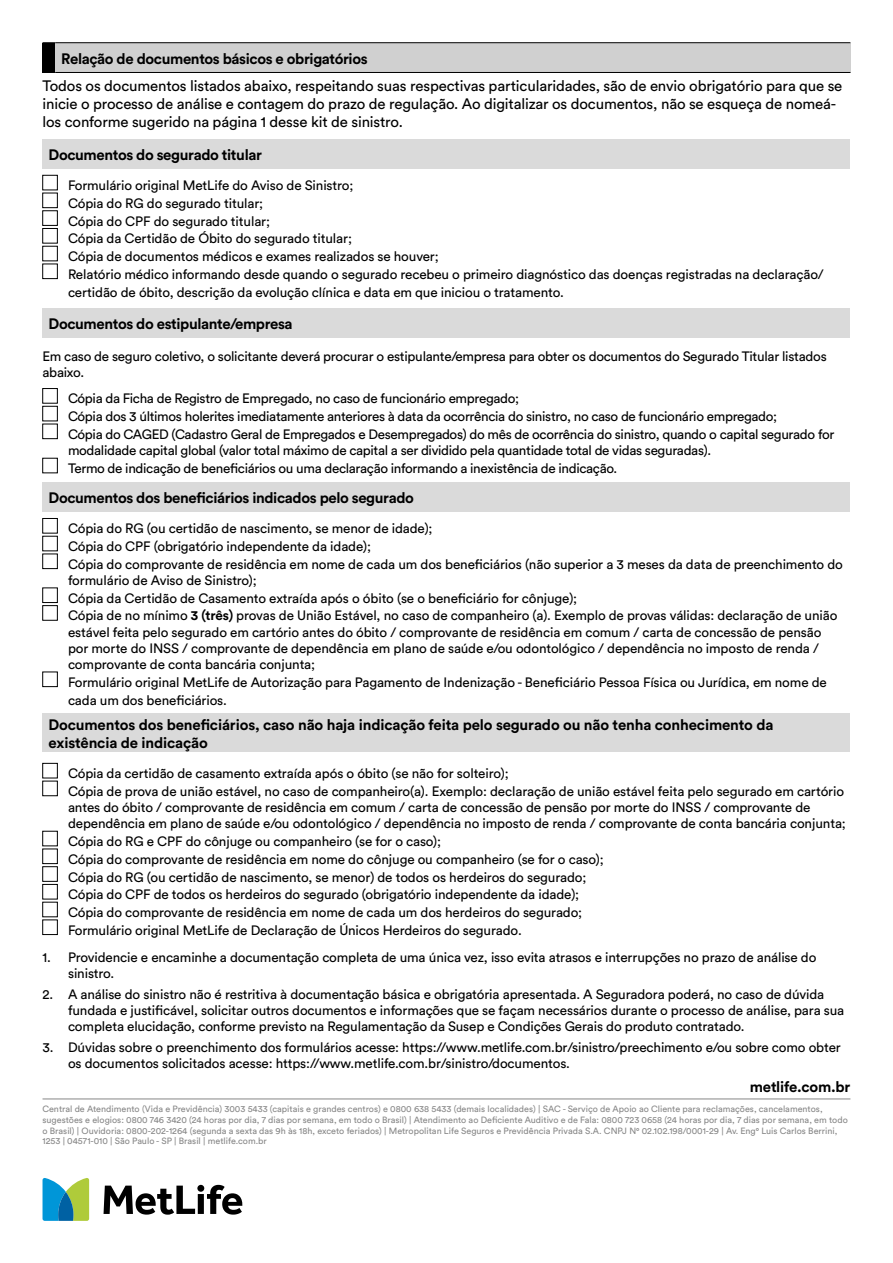
<style>
.page{position:relative;width:893px;height:1263px;background:#fff}
.page>*{position:absolute;margin:0;border:0;box-sizing:border-box;transform-origin:0 0}
.t1{font:700 15px/18px "Circular Pro";letter-spacing:-.025em;color:#000}
.t2{font:15px/18px "Circular Pro";letter-spacing:-.01em;color:#000}
.t3{font:13.5px/17.7px "Circular Pro";letter-spacing:-.01em;color:#000}
.t4{font:9px/10.8px "Circular Pro";color:#878787}
.s1{font-weight:700}
</style>
<div class="page">
<div style="left:43px;top:43px;width:12px;height:29px;background:#000"></div>
<div style="left:55px;top:43px;width:795px;height:29px;background:#d0d0d0"></div>
<svg style="left:43px;top:42px;width:12px;height:1px"></svg>
<hr style="left:55px;top:42px;width:795px;height:1px;background:#000">
<svg style="left:43px;top:72px;width:12px;height:1px"></svg>
<hr style="left:55px;top:72px;width:795px;height:1px;background:#000">
<div style="left:43px;top:139px;width:807px;height:29px;background:#dadada"></div>
<div style="left:43px;top:175px;width:15px;height:15px;border:1px solid #000"></div>
<div style="left:43px;top:193px;width:15px;height:15px;border:1px solid #000"></div>
<div style="left:43px;top:211px;width:15px;height:15px;border:1px solid #000"></div>
<div style="left:43px;top:228px;width:15px;height:15px;border:1px solid #000"></div>
<div style="left:43px;top:246px;width:15px;height:15px;border:1px solid #000"></div>
<div style="left:43px;top:264px;width:15px;height:15px;border:1px solid #000"></div>
<div style="left:43px;top:308px;width:807px;height:30px;background:#dadada"></div>
<div style="left:43px;top:388px;width:15px;height:15px;border:1px solid #000"></div>
<div style="left:43px;top:406px;width:15px;height:15px;border:1px solid #000"></div>
<div style="left:43px;top:424px;width:15px;height:15px;border:1px solid #000"></div>
<div style="left:43px;top:458px;width:15px;height:15px;border:1px solid #000"></div>
<div style="left:43px;top:482px;width:807px;height:30px;background:#dadada"></div>
<div style="left:43px;top:518px;width:15px;height:15px;border:1px solid #000"></div>
<div style="left:43px;top:536px;width:15px;height:15px;border:1px solid #000"></div>
<div style="left:43px;top:554px;width:15px;height:15px;border:1px solid #000"></div>
<div style="left:43px;top:588px;width:15px;height:15px;border:1px solid #000"></div>
<div style="left:43px;top:605px;width:15px;height:15px;border:1px solid #000"></div>
<div style="left:43px;top:672px;width:15px;height:15px;border:1px solid #000"></div>
<div style="left:43px;top:713px;width:807px;height:39px;background:#dadada"></div>
<div style="left:43px;top:763px;width:15px;height:15px;border:1px solid #000"></div>
<div style="left:43px;top:781px;width:15px;height:15px;border:1px solid #000"></div>
<div style="left:43px;top:831px;width:15px;height:15px;border:1px solid #000"></div>
<div style="left:43px;top:849px;width:15px;height:15px;border:1px solid #000"></div>
<div style="left:43px;top:866px;width:15px;height:15px;border:1px solid #000"></div>
<div style="left:43px;top:884px;width:15px;height:15px;border:1px solid #000"></div>
<div style="left:43px;top:902px;width:15px;height:15px;border:1px solid #000"></div>
<div style="left:43px;top:920px;width:15px;height:15px;border:1px solid #000"></div>
<hr style="left:43px;top:1098px;width:807px;height:1px;background:#878787">
<svg style="left:104px;top:1185px;width:138px;height:30px"></svg>
<svg style="left:43px;top:1178px;width:46px;height:43px;background:#5dac9a"></svg>
<p class="t1" style="left:61px;top:49px;width:308px">Relação de documentos básicos e obrigatórios</p>
<p class="t2" style="left:43px;top:76px;width:801px">Todos os documentos listados abaixo, respeitando suas respectivas particularidades, são de envio obrigatório para que se inicie o processo de análise e contagem do prazo de regulação. Ao digitalizar os documentos, não se esqueça de nomeá&shy;los conforme sugerido na página 1 desse kit de sinistro.</p>
<p class="t1" style="left:49px;top:145px;width:215px">Documentos do segurado titular</p>
<p class="t3" style="left:68px;top:176px;width:757px">Formulário original MetLife do Aviso de Sinistro;<br>Cópia do RG do segurado titular;<br>Cópia do CPF do segurado titular;<br>Cópia da Certidão de Óbito do segurado titular;<br>Cópia de documentos médicos e exames realizados se houver;<br>Relatório médico informando desde quando o segurado recebeu o primeiro diagnóstico das doenças registradas na declaração/ certidão de óbito, descrição da evolução clínica e data em que iniciou o tratamento.</p>
<p class="t1" style="left:49px;top:315px;width:246px">Documentos do estipulante/empresa</p>
<p class="t3" style="left:43px;top:347px;width:786px;line-height:16.2px">Em caso de seguro coletivo, o solicitante deverá procurar o estipulante/empresa para obter os documentos do Segurado Titular listados abaixo.</p>
<p class="t3" style="left:68px;top:389px;width:768px">Cópia da Ficha de Registro de Empregado, no caso de funcionário empregado;<br>Cópia dos 3 últimos holerites imediatamente anteriores à data da ocorrência do sinistro, no caso de funcionário empregado;<br>Cópia do CAGED (Cadastro Geral de Empregados e Desempregados) do mês de ocorrência do sinistro, quando o capital segurado for</p>
<p class="t3" style="left:68px;top:441px;width:645px">modalidade capital global (valor total máximo de capital a ser dividido pela quantidade total de vidas seguradas).<br>Termo de indicação de beneficiários ou uma declaração informando a inexistência de indicação.</p>
<p class="t1" style="left:49px;top:488px;width:367px">Documentos dos beneficiários indicados pelo segurado</p>
<p class="t3" style="left:68px;top:519px;width:776px">Cópia do RG (ou certidão de nascimento, se menor de idade);<br>Cópia do CPF (obrigatório independente da idade);<br>Cópia do comprovante de residência em nome de cada um dos beneficiários (não superior a 3 meses da data de preenchimento do</p>
<p class="t3" style="left:68px;top:571px;width:771px">formulário de Aviso de Sinistro);<br>Cópia da Certidão de Casamento extraída após o óbito (se o beneficiário for cônjuge);<br>Cópia de no mínimo <span class="s1">3 (três)</span> provas de União Estável, no caso de companheiro (a). Exemplo de provas válidas: declaração de união</p>
<p class="t3" style="left:68px;top:623px;width:755px;line-height:16.2px">estável feita pelo segurado em cartório antes do óbito / comprovante de residência em comum / carta de concessão de pensão por morte do INSS / comprovante de dependência em plano de saúde e/ou odontológico / dependência no imposto de renda / comprovante de conta bancária conjunta;</p>
<p class="t3" style="left:68px;top:672px;width:760px">Formulário original MetLife de Autorização para Pagamento de Indenização - Beneficiário Pessoa Física ou Jurídica, em nome de cada um dos beneficiários.</p>
<p class="t1" style="left:49px;top:715px;width:726px">Documentos dos beneficiários, caso não haja indicação feita pelo segurado ou não tenha conhecimento da existência de indicação</p>
<p class="t3" style="left:68px;top:764px;width:778px">Cópia da certidão de casamento extraída após o óbito (se não for solteiro);<br>Cópia de prova de união estável, no caso de companheiro(a). Exemplo: declaração de união estável feita pelo segurado em cartório</p>
<p class="t3" style="left:68px;top:799px;width:779px;line-height:16.2px">antes do óbito / comprovante de residência em comum / carta de concessão de pensão por morte do INSS / comprovante de dependência em plano de saúde e/ou odontológico / dependência no imposto de renda / comprovante de conta bancária conjunta;</p>
<p class="t3" style="left:68px;top:832px;width:537px">Cópia do RG e CPF do cônjuge ou companheiro (se for o caso);<br>Cópia do comprovante de residência em nome do cônjuge ou companheiro (se for o caso); Cópia do RG (ou certidão de nascimento, se menor) de todos os herdeiros do segurado; Cópia do CPF de todos os herdeiros do segurado (obrigatório independente da idade); Cópia do comprovante de residência em nome de cada um dos herdeiros do segurado; Formulário original MetLife de Declaração de Únicos Herdeiros do segurado.</p>
<p class="t3" style="left:68px;top:948px;width:750px;line-height:16.2px;text-indent:-26px">1. Providencie e encaminhe a documentação completa de uma única vez, isso evita atrasos e interrupções no prazo de análise do sinistro.</p>
<p class="t3" style="left:68px;top:985px;width:778px;line-height:16.2px;text-indent:-26px">2. A análise do sinistro não é restritiva à documentação básica e obrigatória apresentada. A Seguradora poderá, no caso de dúvida fundada e justificável, solicitar outros documentos e informações que se façam necessários durante o processo de análise, para sua completa elucidação, conforme previsto na Regulamentação da Susep e Condições Gerais do produto contratado.</p>
<p class="t3" style="left:68px;top:1038px;width:774px;line-height:16.2px;text-indent:-26px">3. Dúvidas sobre o preenchimento dos formulários acesse: https://www.metlife.com.br/sinistro/preechimento e/ou sobre como obter os documentos solicitados acesse: https://www.metlife.com.br/sinistro/documentos.</p>
<p class="t4" style="left:43px;top:1103px;width:807px">Central de Atendimento (Vida e Previdência) 3003 5433 (capitais e grandes centros) e 0800 638 5433 (demais localidades) | SAC - Serviço de Apoio ao Cliente para reclamações, cancelamentos, sugestões e elogios: 0800 746 3420 (24 horas por dia, 7 dias por semana, em todo o Brasil) | Atendimento ao Deficiente Auditivo e de Fala: 0800 723 0658 (24 horas por dia, 7 dias por semana, em todo o Brasil) | Ouvidoria: 0800-202-1264 (segunda a sexta das 9h às 18h, exceto feriados) | Metropolitan Life Seguros e Previdência Privada S.A. CNPJ N° 02.102.198/0001-29 | Av. Eng° Luis Carlos Berrini, 1253 | 04571-010 | São Paulo - SP | Brasil | metlife.com.br</p>
<p class="t1" style="left:750px;top:1077px;width:102px">metlife.com.br</p>
</div>
